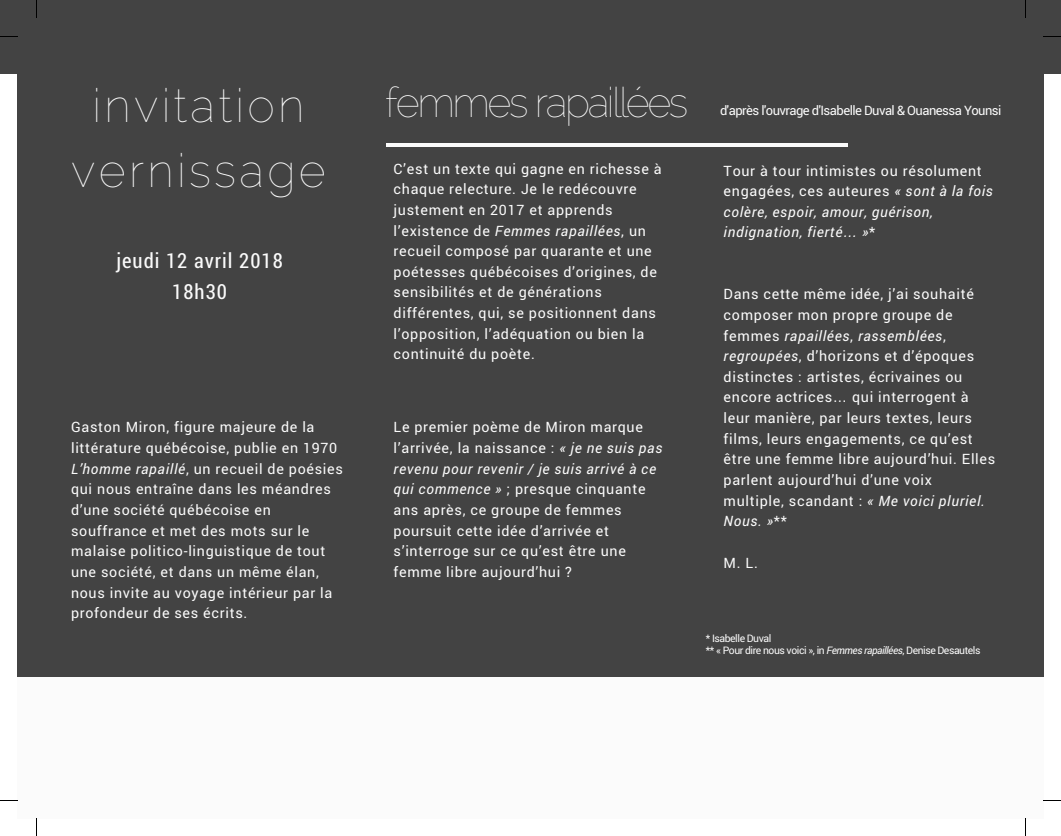
<style>
.page{position:relative;width:1061px;height:836px;background:#fff}
.page>*{position:absolute;margin:0;border:0;box-sizing:border-box;transform-origin:0 0}
.t1{font:100 46.62px/64.8px "Raleway";letter-spacing:.07em;color:#fbfbfb;text-align:center}
.t2{font:100 41.5px "Raleway";letter-spacing:-.06em;color:#fbfbfb}
.t3{font:20.75px/31px "Roboto Condensed";letter-spacing:.05em;color:#fbfbfb;text-align:center}
.t4{font:14.25px/20.6px "Roboto";letter-spacing:.05em;color:#fbfbfb}
.t5{font:italic 14.25px/20.6px "Roboto";letter-spacing:.05em;color:#fbfbfb}
.t6{font:13px "Roboto";letter-spacing:-.04em;color:#fbfbfb}
.t7{font:10.38px/12.2px "Roboto";letter-spacing:-.04em;color:#fbfbfb}
.s1{font-style:italic}
.s2{font-style:normal}
.s3{font-family:"Liberation Sans"}
</style>
<div class="page">
<div style="left:0;top:0;width:1061px;height:74px;background:#434343"></div>
<div style="left:18px;top:18px;width:1025px;height:751px;background:#434343"></div>
<div style="left:18px;top:678px;width:1025px;height:140px;background:#fbfbfb"></div>
<hr style="left:386px;top:144px;width:461px;height:3px;background:#fbfbfb">
<svg style="left:36px;top:0;width:1px;height:18px"></svg>
<svg style="left:0;top:36px;width:18px;height:1px"></svg>
<svg style="left:1025px;top:0;width:1px;height:18px"></svg>
<svg style="left:1043px;top:36px;width:18px;height:1px"></svg>
<svg style="left:1025px;top:818px;width:1px;height:18px"></svg>
<svg style="left:1043px;top:800px;width:18px;height:1px"></svg>
<svg style="left:36px;top:818px;width:1px;height:18px"></svg>
<svg style="left:0;top:800px;width:18px;height:1px"></svg>
<h1 class="t1" style="left:71px;top:73px;width:256px">invitation vernissage</h1>
<h2 class="t2" style="left:385px;top:78px;width:305px">femmes rapaillées</h2>
<p class="t4" style="left:394px;top:158px;width:270px">C’est un texte qui gagne en richesse à chaque relecture. Je le redécouvre justement en 2017 et apprends l’existence de <span class="s1">Femmes rapaillées</span>, un recueil composé par quarante et une poétesses québécoises d’origines, de sensibilités et de générations différentes, qui, se positionnent dans l’opposition, l’adéquation ou bien la continuité du poète.</p>
<h3 class="t3" style="left:116px;top:244px;width:168px">jeudi 12 avril 2018<br>18h30</h3>
<p class="t4" style="left:71px;top:417px;width:273px">Gaston Miron, figure majeure de la littérature québécoise, publie en 1970<br><span class="s1">L’homme rapaillé</span>, un recueil de poésies qui nous entraîne dans les méandres d’une société québécoise en souffrance et met des mots sur le malaise politico-linguistique de tout une société, et dans un même élan, nous invite au voyage intérieur par la profondeur de ses écrits.</p>
<p class="t4" style="left:394px;top:417px;width:270px">Le premier poème de Miron marque l’arrivée, la naissance : <span class="s1">« je ne suis pas revenu pour revenir / je suis arrivé à ce qui commence »</span> ; presque cinquante ans après, ce groupe de femmes poursuit cette idée d’arrivée et s’interroge sur ce qu’est être une femme libre aujourd’hui ?</p>
<p class="t6" style="left:720px;top:101px;width:283px">d'après l'ouvrage d'Isabelle Duval &amp; Ouanessa Younsi</p>
<p class="t5" style="left:724px;top:160px;width:271px"><span class="s2">Tour à tour intimistes ou résolument engagées, ces auteures</span> « sont à la fois colère, espoir, amour, guérison, indignation, fierté<span class="s3">…</span> »<span class="s2">*</span></p>
<p class="t4" style="left:724px;top:283px;width:273px">Dans cette même idée, j’ai souhaité composer mon propre groupe de femmes <span class="s1">rapaillées</span>, <span class="s1">rassemblées</span>, <span class="s1">regroupées</span>, d’horizons et d’époques distinctes : artistes, écrivaines ou encore actrices<span class="s3">…</span> qui interrogent à leur manière, par leurs textes, leurs films, leurs engagements, ce qu’est être une femme libre aujourd’hui. Elles parlent aujourd’hui d’une voix multiple, scandant : <span class="s1">« Me voici pluriel.<br>Nous. »</span>**</p>
<p class="t4" style="left:724px;top:552px;width:36px">M. L.</p>
<p class="t7" style="left:706px;top:632px;width:276px">* Isabelle Duval<br>** « Pour dire nous voici », in <span class="s1">Femmes rapaillées</span>, Denise Desautels</p>
</div>
